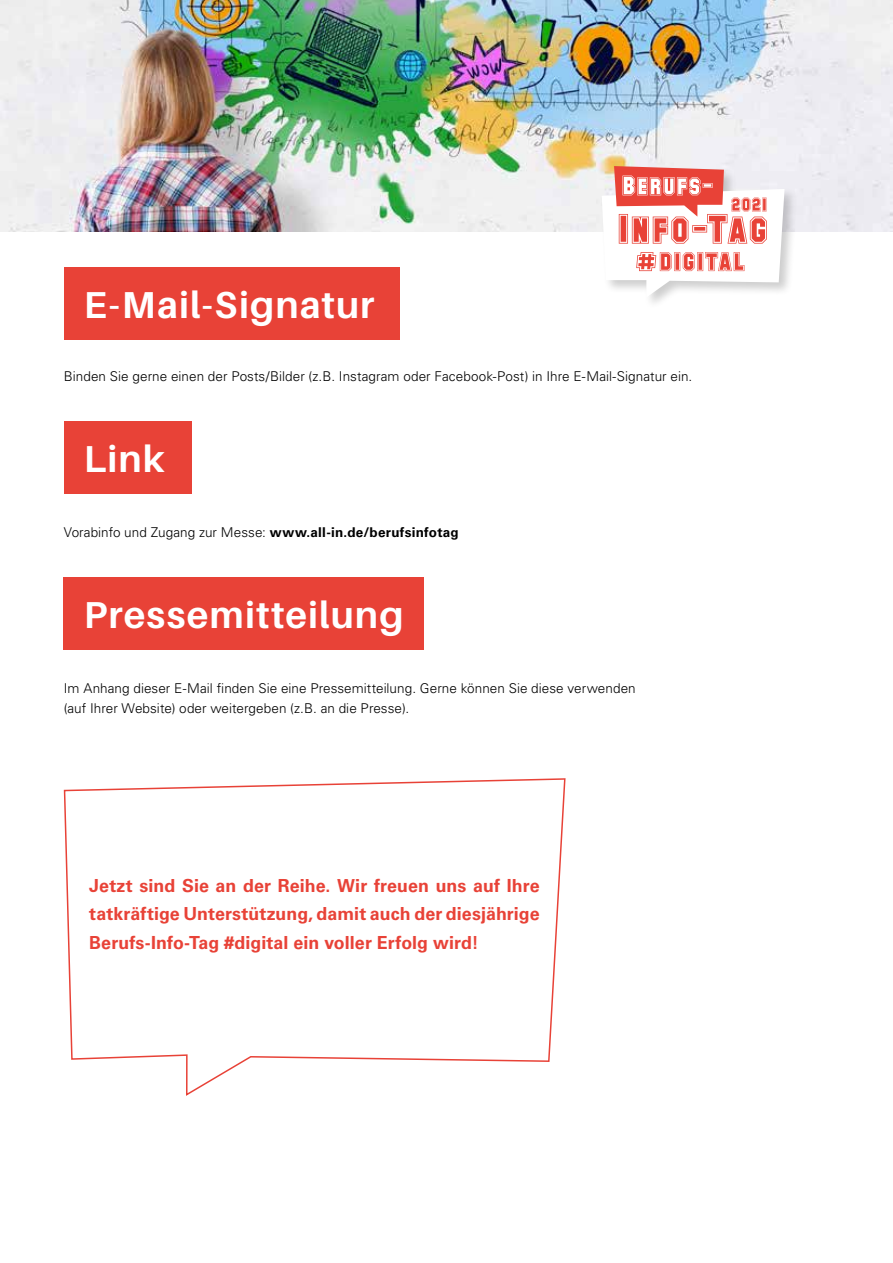
<style>
.page{position:relative;width:893px;height:1263px;background:#fff}
.page>*{position:absolute;margin:0;border:0;box-sizing:border-box;transform-origin:0 0}
.t1{font:700 37.5px "Aileron";letter-spacing:.03em;color:#fff}
.t2{font:700 18px/28.5px "Univers LT Std";letter-spacing:.005em;color:#e84237;text-align:justify}
.t3{font:300 13.5px/19.5px "Univers LT Std";letter-spacing:.005em;color:#000}
.s1{font-weight:700}
</style>
<div class="page">
<img style="left:0;top:0;width:893px;height:232px">
<div style="left:64px;top:267px;width:336px;height:72px;background:#e84237"></div>
<div style="left:64px;top:421px;width:127px;height:73px;background:#e84237"></div>
<div style="left:64px;top:577px;width:360px;height:73px;background:#e84237"></div>
<div style="left:600px;top:164px;width:198px;height:147px;background:#000;opacity:.2"></div>
<svg style="left:602px;top:166px;width:182px;height:131px"></svg>
<svg style="left:63px;top:778px;width:503px;height:318px"></svg>
<h1 class="t1" style="left:84px;top:283px;width:292px">E-Mail-Signatur</h1>
<p class="t3" style="left:64px;top:366px;width:630px">Binden Sie gerne einen der Posts/Bilder (z.B. Instagram oder Facebook-Post) in Ihre E-Mail-Signatur ein.</p>
<h1 class="t1" style="left:84px;top:438px;width:83px">Link</h1>
<p class="t3" style="left:64px;top:522px;width:396px">Vorabinfo und Zugang zur Messe: <span class="s1">www.all-in.de/berufsinfotag</span></p>
<h1 class="t1" style="left:84px;top:594px;width:321px">Pressemitteilung</h1>
<p class="t3" style="left:64px;top:678px;width:573px">Im Anhang dieser E-Mail finden Sie eine Pressemitteilung. Gerne können Sie diese verwenden (auf Ihrer Website) oder weitergeben (z.B. an die Presse).</p>
<h2 class="t2" style="left:89px;top:871px;width:452px">Jetzt sind Sie an der Reihe. Wir freuen uns auf Ihre tatkräftige Unterstützung, damit auch der diesjährige Berufs-Info-Tag #digital ein voller Erfolg wird!</h2>
</div>
